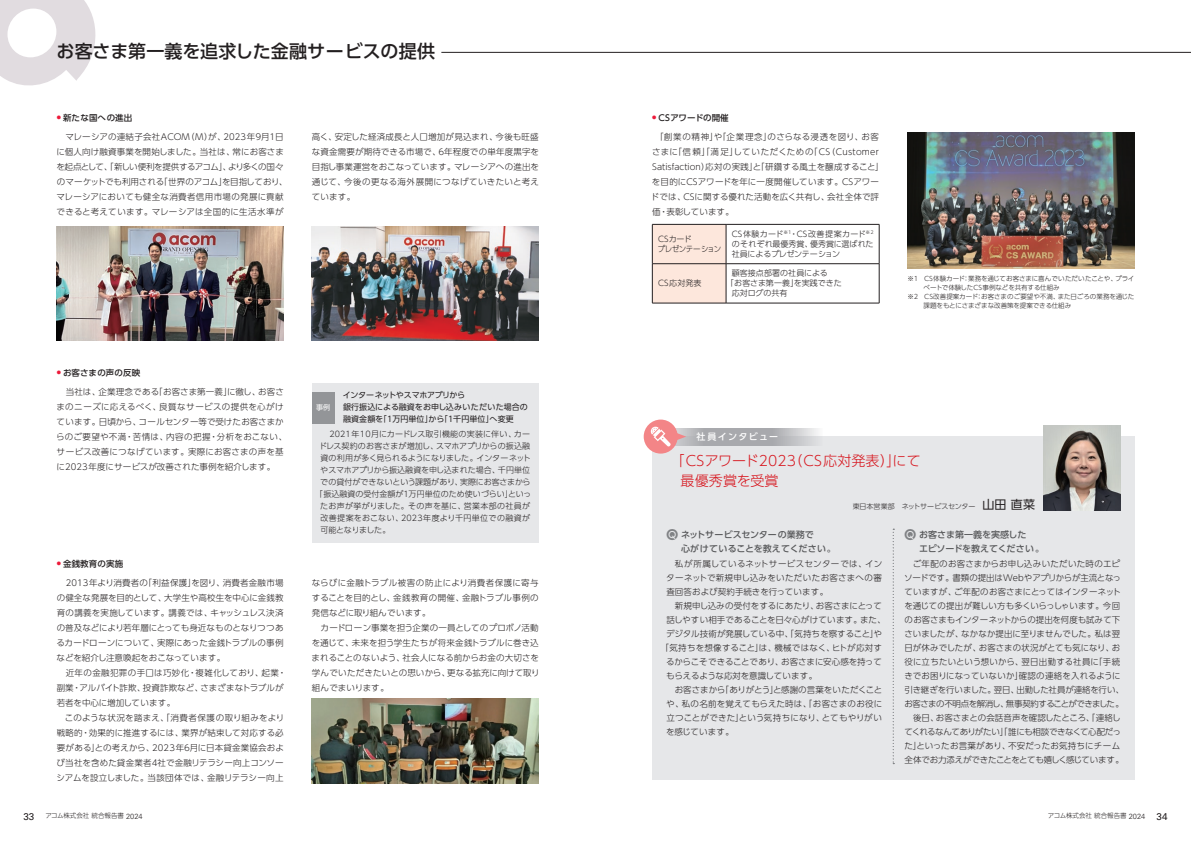
<style>
.page{position:relative;width:1191px;height:842px;background:#fff}
.page>*{position:absolute;margin:0;border:0;box-sizing:border-box;transform-origin:0 0}
.t1{font:500 18px "UD Shin Go Pr 6 N";letter-spacing:.005em;color:#231f20}
.t2{font:300 14px/20px "UD Shin Go Pr 6 N";letter-spacing:.01em;color:#d7171f}
.t3{font:500 9px/14px "UD Shin Go Pr 6 N";letter-spacing:-.01em;color:#57585a}
.t4{font:500 9px "UD Shin Go Pr 6 N";letter-spacing:.145em;color:#fff}
.t5{font:300 8.5px/15px "UD Shin Go Pr 6 N";letter-spacing:.01em;color:#231f20;text-align:justify}
.t6{font:300 8.5px "UD Shin Go Pr 6 N";letter-spacing:-.015em;color:#231f20}
.t7{font:300 8.5px "UD Shin Go Pr 6 N";letter-spacing:-.01em;color:#231f20}
.t8{font:300 8.5px "UD Shin Go Pr 6 N";letter-spacing:.03em;color:#231f20}
.t9{font:500 8.5px "UD Shin Go Pr 6 N";letter-spacing:.01em;color:#231f20}
.t10{font:300 8.5px "UD Shin Go Pr 6 N";letter-spacing:-.055em;color:#231f20}
.t11{font:300 8.5px "UD Shin Go Pr 6 N";letter-spacing:-.05em;color:#231f20}
.t12{font:300 8.5px "UD Shin Go Pr 6 N";letter-spacing:-.02em;color:#231f20}
.t13{font:300 8.5px "UD Shin Go Pr 6 N";letter-spacing:-.035em;color:#231f20}
.t14{font:300 8px/10px "UD Shin Go Pr 6 N";letter-spacing:.005em;color:#231f20;text-align:justify}
.t15{font:8px/12px "UD Shin Go Pr 6 N";letter-spacing:.01em;color:#231f20}
.t16{font:300 8px "UD Shin Go Pr 6 N";letter-spacing:.025em;color:#231f20}
.t17{font:300 8px "UD Shin Go Pr 6 N";letter-spacing:-.03em;color:#231f20}
.t18{font:300 8px "UD Shin Go Pr 6 N";letter-spacing:-.015em;color:#231f20}
.t19{font:300 8px "UD Shin Go Pr 6 N";letter-spacing:.05em;color:#231f20}
.t20{font:300 8px "UD Shin Go Pr 6 N";letter-spacing:.045em;color:#231f20}
.t21{font:300 8px/10px "UD Shin Go Pr 6 N";letter-spacing:-.05em;color:#231f20}
.t22{font:300 8px "UD Shin Go Pr 6 N";letter-spacing:-.04em;color:#231f20}
.t23{font:300 7px "UD Shin Go Pr 6 N";letter-spacing:-.01em;color:#231f20}
.t24{font:7px "UD Shin Go Pr 6 N";color:#fff}
.t25{font:300 6.5px "UD Shin Go Pr 6 N";letter-spacing:-.01em;color:#231f20}
.t26{font:300 6.5px "UD Shin Go NT Pr 6 N";color:#231f20}
.s1{font-weight:400;font-size:12px}
.s2{font-family:"Univers LT Std";font-weight:400;font-size:9.8px}
.s3{font-family:"Univers LT Std";font-size:7.5px}
</style>
<div class="page">
<svg style="left:0;top:0;width:96px;height:86px"></svg>
<div style="left:312px;top:383px;width:227px;height:160px;background:#e6e7e9"></div>
<img style="left:312px;top:698px;width:227px;height:85px">
<div style="left:312px;top:392px;width:22px;height:31px;background:#939598"></div>
<div style="left:653px;top:225px;width:73px;height:78px;background:#fde7dc"></div>
<hr style="left:652px;top:224px;width:74px;height:1px;background:#231f20">
<hr style="left:652px;top:224px;width:1px;height:40px;background:#231f20">
<hr style="left:726px;top:224px;width:153px;height:1px;background:#231f20">
<hr style="left:726px;top:224px;width:1px;height:40px;background:#231f20">
<hr style="left:879px;top:224px;width:1px;height:40px;background:#231f20">
<hr style="left:652px;top:264px;width:74px;height:1px;background:#231f20">
<hr style="left:652px;top:264px;width:1px;height:39px;background:#231f20">
<hr style="left:726px;top:264px;width:153px;height:1px;background:#231f20">
<hr style="left:726px;top:264px;width:1px;height:39px;background:#231f20">
<hr style="left:879px;top:264px;width:1px;height:39px;background:#231f20">
<hr style="left:652px;top:303px;width:74px;height:1px;background:#231f20">
<hr style="left:726px;top:303px;width:153px;height:1px;background:#231f20">
<img style="left:907px;top:132px;width:227px;height:136px">
<div style="left:652px;top:437px;width:482px;height:343px;background:#e6e7e9"></div>
<img style="left:312px;top:227px;width:227px;height:113px">
<img style="left:57px;top:227px;width:226px;height:113px">
<svg style="left:892px;top:529px;width:2px;height:235px"></svg>
<img style="left:1043px;top:425px;width:77px;height:85px">
<hr style="left:441px;top:52px;width:750px;height:1px;background:#231f20">
<svg style="left:686px;top:428px;width:136px;height:17px;background:#b6b7ba"></svg>
<div style="left:643px;top:420px;width:34px;height:34px;background:#f38587;border-radius:50%"></div>
<svg style="left:650px;top:426px;width:36px;height:21px"></svg>
<h1 class="t1" style="left:57px;top:37px;width:380px">お客さま第一義を追求した金融サービスの提供</h1>
<p class="t9" style="left:57px;top:111px;width:77px"><sup>●</sup> 新たな国への進出</p>
<p class="t5" style="left:56px;top:129px;width:233px;text-align:center">マレーシアの連結子会社ACOM（M）が、2023年９月１日<br>に個人向け融資事業を開始しました。当社は、常にお客さまを起点として、「新しい便利を提供するアコム」、より多くの国々のマーケットでも利用される「世界のアコム」を目指しており、マレーシアにおいても健全な消費者信用市場の発展に貢献できると考えています。マレーシアは全国的に生活水準が</p>
<p class="t5" style="left:312px;top:129px;width:229px">高く、安定した経済成長と人口増加が見込まれ、今後も旺盛な資金需要が期待できる市場で、６年程度での単年度黒字を目指し事業運営をおこなっています。マレーシアへの進出を通じて、今後の更なる海外展開につなげていきたいと考えています。</p>
<p class="t9" style="left:57px;top:366px;width:85px"><sup>●</sup> お客さまの声の反映</p>
<p class="t5" style="left:56px;top:384px;width:233px;text-align:left;text-indent:10px">当社は、企業理念である「お客さま第一義」に徹し、お客さまのニーズに応えるべく、良質なサービスの提供を心がけています。日頃から、コールセンター等で受けたお客さまからのご要望や不満・苦情は、内容の把握・分析をおこない、サービス改善につなげています。実際にお客さまの声を基に2023年度にサービスが改善された事例を紹介します。</p>
<p class="t15" style="left:343px;top:389px;width:187px">インターネットやスマホアプリから<br>銀行振込による融資をお申し込みいただいた場合の融資金額を「１万円単位」から「１千円単位」へ変更</p>
<p class="t24" style="left:316px;top:402px;width:16px">事例</p>
<p class="t16" style="left:329px;top:428px;width:202px">2021年10月にカードレス取引機能の実装に伴い、カー</p>
<p class="t14" style="left:319px;top:441px;width:213px">ドレス契約のお客さまが増加し、スマホアプリからの振込融</p>
<p class="t17" style="left:320px;top:452px;width:212px">資の利用が多く見られるようになりました。インターネット</p>
<p class="t18" style="left:320px;top:464px;width:211px">やスマホアプリから振込融資を申し込まれた場合、千円単位</p>
<p class="t14" style="left:320px;top:477px;width:212px">での貸付ができないという課題があり、実際にお客さまから</p>
<p class="t14" style="left:315px;top:489px;width:218px">「振込融資の受付金額が１万円単位のため使いづらい」といっ</p>
<p class="t20" style="left:320px;top:500px;width:211px">たお声が挙がりました。その声を基に、営業本部の社員が</p>
<p class="t19" style="left:320px;top:512px;width:211px">改善提案をおこない、2023年度より千円単位での融資が</p>
<p class="t22" style="left:320px;top:524px;width:72px">可能となりました。</p>
<p class="t9" style="left:57px;top:557px;width:68px"><sup>●</sup> 金銭教育の実施</p>
<p class="t5" style="left:56px;top:575px;width:229px;text-indent:9px">2013年より消費者の「利益保護」を図り、消費者金融市場の健全な発展を目的として、大学生や高校生を中心に金銭教育の講義を実施しています。講義では、キャッシュレス決済の普及などにより若年層にとっても身近なものとなりつつあるカードローンについて、実際にあった金銭トラブルの事例などを紹介し注意喚起をおこなっています。</p>
<p class="t5" style="left:57px;top:665px;width:231px;text-align:left;text-indent:9px">近年の金融犯罪の手口は巧妙化・複雑化しており、起業・副業・アルバイト詐欺、投資詐欺など、さまざまなトラブルが若者を中心に増加しています。</p>
<p class="t5" style="left:56px;top:710px;width:229px;text-indent:8px">このような状況を踏まえ、「消費者保護の取り組みをより戦略的・効果的に推進するには、業界が結束して対応する必要がある」との考えから、2023年６月に日本貸金業協会および当社を含めた貸金業者４社で金融リテラシー向上コンソーシアムを設立しました。当該団体では、金融リテラシー向上</p>
<p class="t5" style="left:312px;top:575px;width:228px">ならびに金融トラブル被害の防止により消費者保護に寄与することを目的とし、金銭教育の開催、金融トラブル事例の発信などに取り組んでいます。</p>
<p class="t5" style="left:311px;top:620px;width:229px;text-indent:9px">カードローン事業を担う企業の一員としてのプロボノ活動を通じて、未来を担う学生たちが将来金銭トラブルに巻き込まれることのないよう、社会人になる前からお金の大切さを学んでいただきたいとの思いから、更なる拡充に向けて取り組んでまいります。</p>
<p class="t9" style="left:652px;top:111px;width:78px"><sup>●</sup> CSアワードの開催</p>
<p class="t5" style="left:651px;top:129px;width:234px;text-align:left;text-indent:4px">「創業の精神」や「企業理念」のさらなる浸透を図り、お客さまに「信頼」「満足」していただくための「CS（Customer<br>Satisfaction）応対の実践」と「研鑽する風土を醸成すること」を目的にCSアワードを年に一度開催しています。CSアワードでは、CSに関する優れた活動を広く共有し、会社全体で評価・表彰しています。</p>
<p class="t21" style="left:658px;top:234px;width:65px">CSカード<br>プレゼンテーション</p>
<p class="t14" style="left:731px;top:229px;width:144px">CS体験カード<sup>※１</sup>・CS改善提案カード<sup>※２</sup>のそれぞれ最優秀賞、優秀賞に選ばれた社員によるプレゼンテーション</p>
<p class="t14" style="left:658px;top:278px;width:45px">CS応対発表</p>
<p class="t14" style="left:731px;top:268px;width:98px">顧客接点部署の社員による</p>
<p class="t14" style="left:726px;top:278px;width:118px">「お客さま第一義」を実践できた</p>
<p class="t14" style="left:731px;top:288px;width:57px">応対ログの共有</p>
<p class="t25" style="left:907px;top:273px;width:228px">※１　ＣＳ体験カード：業務を通じてお客さまに喜んでいただいたことや、プライ</p>
<p class="t25" style="left:923px;top:282px;width:137px">ベートで体験したCS事例などを共有する仕組み</p>
<p class="t25" style="left:907px;top:291px;width:228px">※２　ＣＳ改善提案カード：お客さまのご要望や不満、また日ごろの業務を通じた</p>
<p class="t25" style="left:923px;top:300px;width:149px">課題をもとにさまざまな改善策を提案できる仕組み</p>
<p class="t4" style="left:696px;top:429px;width:83px">社員インタビュー</p>
<h2 class="t2" style="left:680px;top:450px;width:242px;text-indent:-10px">「CSアワード2023（CS応対発表）」にて最優秀賞を受賞</h2>
<p class="t23" style="left:852px;top:500px;width:184px">東日本営業部　ネットサービスセンター　<span class="s1">山田 直菜</span></p>
<p class="t3" style="left:681px;top:527px;width:156px">ネットサービスセンターの業務で<br>心がけていることを教えてください。</p>
<p class="t5" style="left:666px;top:556px;width:217px;line-height:14px;text-indent:9px">私が所属しているネットサービスセンターでは、インターネットで新規申し込みをいただいたお客さまへの審査回答および契約手続きを行っています。</p>
<p class="t5" style="left:675px;top:598px;width:209px">新規申し込みの受付をするにあたり、お客さまにとって</p>
<p class="t5" style="left:666px;top:612px;width:221px">話しやすい相手であることを日々心がけています。また、</p>
<p class="t5" style="left:666px;top:626px;width:217px">デジタル技術が発展している中、「気持ちを察すること」や</p>
<p class="t5" style="left:660px;top:640px;width:223px">「気持ちを想像すること」は、機械ではなく、ヒトが応対す</p>
<p class="t6" style="left:666px;top:655px;width:217px">るからこそできることであり、お客さまに安心感を持って</p>
<p class="t6" style="left:666px;top:669px;width:153px">もらえるような応対を意識しています。</p>
<p class="t7" style="left:675px;top:683px;width:209px">お客さまから「ありがとう」と感謝の言葉をいただくこと</p>
<p class="t5" style="left:666px;top:696px;width:217px">や、私の名前を覚えてもらえた時は、「お客さまのお役に</p>
<p class="t5" style="left:666px;top:710px;width:217px">立つことができた」という気持ちになり、とてもやりがい</p>
<p class="t5" style="left:666px;top:724px;width:69px">を感じています。</p>
<p class="t3" style="left:919px;top:527px;width:126px">お客さま第一義を実感した<br>エピソードを教えてください。</p>
<p class="t8" style="left:912px;top:557px;width:209px">ご年配のお客さまからお申し込みいただいた時のエピ</p>
<p class="t5" style="left:904px;top:570px;width:218px">ソードです。書類の提出はWebやアプリからが主流となっ</p>
<p class="t5" style="left:904px;top:584px;width:218px">ていますが、ご年配のお客さまにとってはインターネット</p>
<p class="t5" style="left:904px;top:598px;width:217px">を通じての提出が難しい方も多くいらっしゃいます。今回</p>
<p class="t7" style="left:904px;top:613px;width:217px">のお客さまもインターネットからの提出を何度も試みて下</p>
<p class="t5" style="left:904px;top:626px;width:217px">さいましたが、なかなか提出に至りませんでした。私は翌</p>
<p class="t5" style="left:904px;top:640px;width:217px">日が休みでしたが、お客さまの状況がとても気になり、お</p>
<p class="t8" style="left:904px;top:655px;width:217px">役に立ちたいという想いから、翌日出勤する社員に「手続</p>
<p class="t5" style="left:904px;top:668px;width:217px">きでお困りになっていないか」確認の連絡を入れるように</p>
<p class="t12" style="left:904px;top:683px;width:221px">引き継ぎを行いました。翌日、出勤した社員が連絡を行い、</p>
<p class="t10" style="left:904px;top:697px;width:221px">お客さまの不明点を解消し、無事契約することができました。</p>
<p class="t6" style="left:913px;top:711px;width:209px">後日、お客さまとの会話音声を確認したところ、「連絡し</p>
<p class="t11" style="left:904px;top:725px;width:218px">てくれるなんてありがたい」「誰にも相談できなくて心配だっ</p>
<p class="t5" style="left:904px;top:738px;width:217px">た」といったお言葉があり、不安だったお気持ちにチーム</p>
<p class="t13" style="left:904px;top:753px;width:221px">全体でお力添えができたことをとても嬉しく感じています。</p>
<p class="t26" style="left:23px;top:811px;width:121px"><span class="s2">33</span> アコム株式会社統合報告書 <span class="s3">2024</span></p>
<p class="t26" style="left:1048px;top:811px;width:121px">アコム株式会社統合報告書 <span class="s3">2024</span> <span class="s2">34</span></p>
</div>
